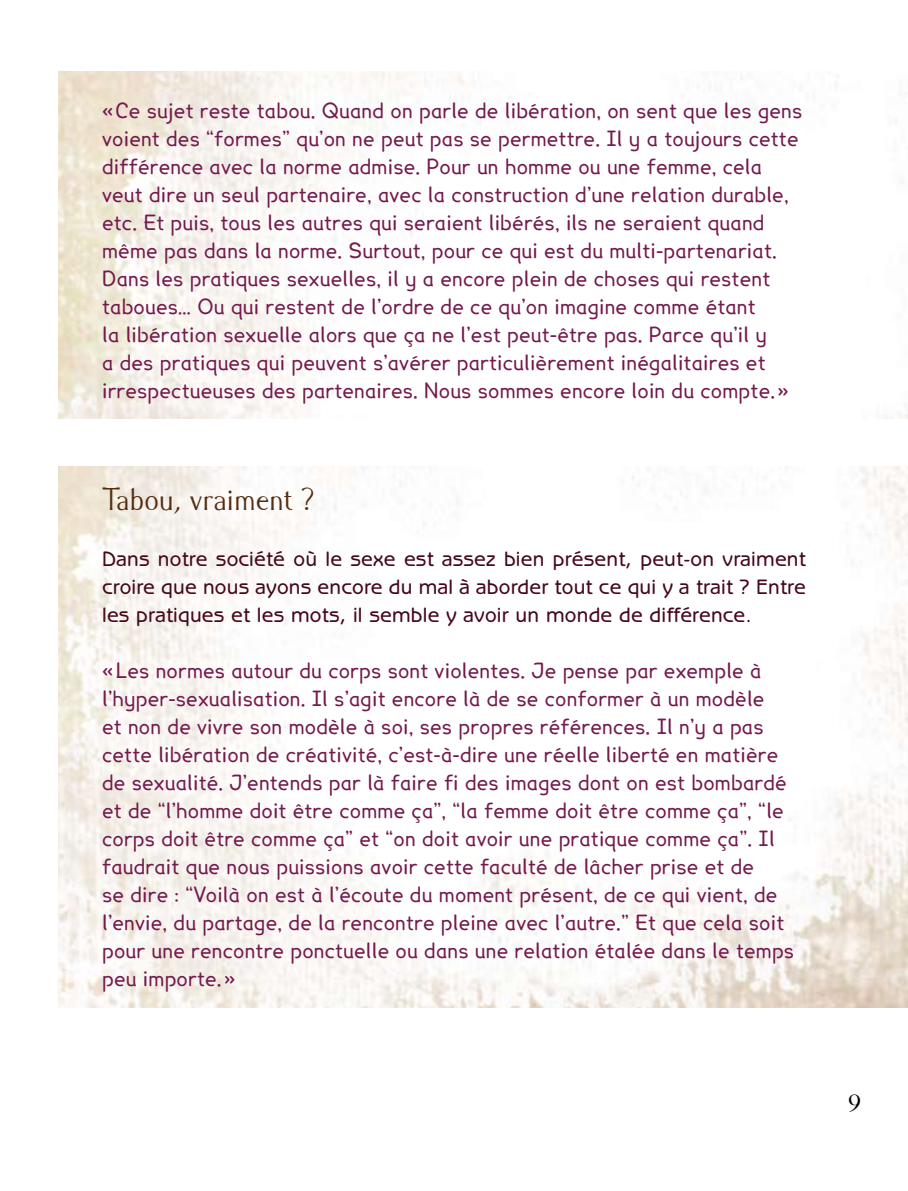
<style>
.page{position:relative;width:908px;height:1191px;background:#fff}
.page>*{position:absolute;margin:0;border:0;box-sizing:border-box;transform-origin:0 0}
.t1{font:32px "Caramella";color:#552e11}
.t2{font:500 24px "Big Caslon";color:#000}
.t3{font:500 21px/28px "Benguiat Gothic";letter-spacing:.01em;color:#46091b;text-align:justify}
.t4{font:20px/28px "Lexia";letter-spacing:.01em;color:#741a4d}
</style>
<div class="page">
<img style="left:58px;top:72px;width:849px;height:346px">
<img style="left:58px;top:466px;width:849px;height:541px">
<p class="t4" style="left:102px;top:96px;width:701px">«Ce sujet reste tabou. Quand on parle de libération, on sent que les gens voient des “formes” qu’on ne peut pas se permettre. Il y a toujours cette différence avec la norme admise. Pour un homme ou une femme, cela veut dire un seul partenaire, avec la construction d’une relation durable, etc. Et puis, tous les autres qui seraient libérés, ils ne seraient quand même pas dans la norme. Surtout, pour ce qui est du multi-partenariat.<br>Dans les pratiques sexuelles, il y a encore plein de choses qui restent taboues… Ou qui restent de l’ordre de ce qu’on imagine comme étant<br>la libération sexuelle alors que ça ne l’est peut-être pas. Parce qu’il y<br>a des pratiques qui peuvent s’avérer particulièrement inégalitaires et irrespectueuses des partenaires. Nous sommes encore loin du compte. »</p>
<h1 class="t1" style="left:102px;top:482px;width:213px">Tabou, vraiment ?</h1>
<p class="t3" style="left:102px;top:544px;width:704px">Dans notre société où le sexe est assez bien présent, peut-on vraiment croire que nous ayons encore du mal à aborder tout ce qui y a trait ? Entre les pratiques et les mots, il semble y avoir un monde de différence.</p>
<p class="t4" style="left:102px;top:656px;width:693px">« Les normes autour du corps sont violentes. Je pense par exemple à l’hyper-sexualisation. Il s’agit encore là de se conformer à un modèle<br>et non de vivre son modèle à soi, ses propres références. Il n’y a pas cette libération de créativité, c’est-à-dire une réelle liberté en matière de sexualité. J’entends par là faire fi des images dont on est bombardé et de “l’homme doit être comme ça”, “la femme doit être comme ça”, “le corps doit être comme ça” et “on doit avoir une pratique comme ça”. Il faudrait que nous puissions avoir cette faculté de lâcher prise et de<br>se dire : “Voilà on est à l’écoute du moment présent, de ce qui vient, de l’envie, du partage, de la rencontre pleine avec l’autre.” Et que cela soit pour une rencontre ponctuelle ou dans une relation étalée dans le temps peu importe. »</p>
<p class="t2" style="left:848px;top:1084px;width:14px">9</p>
</div>
